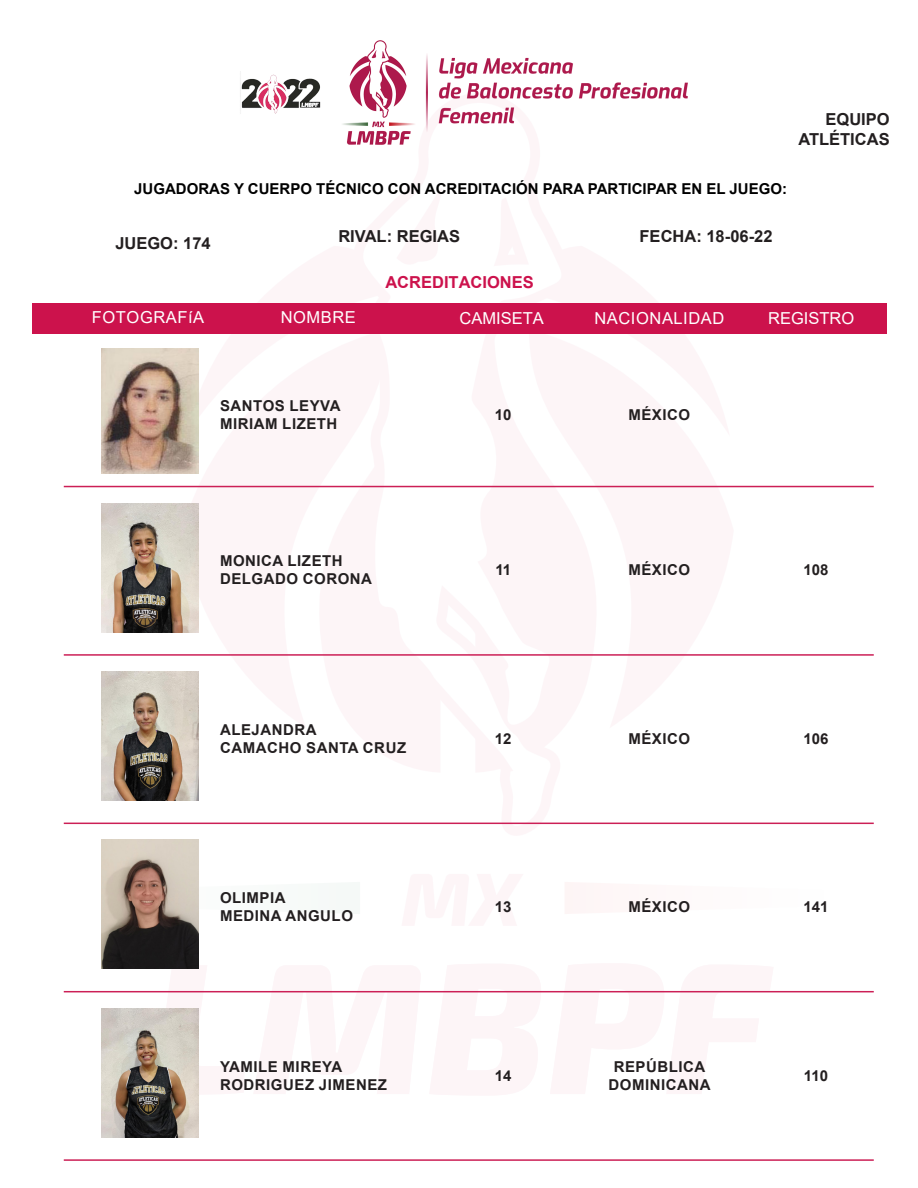
<style>
.page{position:relative;width:918px;height:1188px;background:#fff}
.page>*{position:absolute;margin:0;border:0;box-sizing:border-box;transform-origin:0 0}
.t1{font:700 16.5px/19.8px "Arial";color:#231f20;text-align:right}
.t2{font:16.5px "Arial";letter-spacing:.035em;color:#fff}
.t3{font:16.5px "Arial";color:#fff}
.t4{font:700 16.5px "Arial";color:#cc124c}
.t5{font:700 15px/18px "Arial";letter-spacing:.035em;color:#231f20;text-align:center}
.t6{font:700 15px "Arial";color:#000}
</style>
<div class="page">
<svg style="left:146px;top:953px;width:639px;height:153px"></svg>
<svg style="left:101px;top:871px;width:98px;height:54px"></svg>
<svg style="left:360px;top:485px;width:204px;height:340px"></svg>
<div style="left:33px;top:303px;width:854px;height:31px;background:#cc124c"></div>
<img style="left:240px;top:40px;width:447px;height:105px">
<hr style="left:64px;top:486px;width:810px;height:1px;background:#cc1f56">
<img style="left:102px;top:503px;width:96px;height:129px">
<hr style="left:64px;top:654px;width:810px;height:2px;background:#cc1f56">
<img style="left:102px;top:672px;width:96px;height:129px">
<hr style="left:64px;top:823px;width:810px;height:1px;background:#cc1f56">
<img style="left:102px;top:840px;width:96px;height:129px">
<hr style="left:64px;top:991px;width:810px;height:1px;background:#cc1f56">
<img style="left:102px;top:1008px;width:96px;height:129px">
<hr style="left:64px;top:1159px;width:810px;height:2px;background:#cc1f56">
<img style="left:102px;top:348px;width:96px;height:125px">
<p class="t1" style="left:798px;top:110px;width:93px">EQUIPO<br>ATLÉTICAS</p>
<p class="t6" style="left:134px;top:178px;width:654px">JUGADORAS Y CUERPO TÉCNICO CON ACREDITACIÓN PARA PARTICIPAR EN EL JUEGO:</p>
<p class="t1" style="left:115px;top:233px;width:97px">JUEGO: 174</p>
<p class="t1" style="left:338px;top:227px;width:123px">RIVAL: REGIAS</p>
<p class="t1" style="left:640px;top:227px;width:134px">FECHA: 18-06-22</p>
<p class="t4" style="left:385px;top:271px;width:150px">ACREDITACIONES</p>
<p class="t2" style="left:92px;top:306px;width:114px">FOTOGRAFíA</p>
<p class="t2" style="left:281px;top:306px;width:77px">NOMBRE</p>
<p class="t3" style="left:460px;top:307px;width:86px">CAMISETA</p>
<p class="t3" style="left:768px;top:307px;width:88px">REGISTRO</p>
<p class="t2" style="left:594px;top:307px;width:131px">NACIONALIDAD</p>
<p class="t5" style="left:220px;top:397px;width:122px">SANTOS LEYVA</p>
<p class="t5" style="left:220px;top:415px;width:119px">MIRIAM LIZETH</p>
<p class="t5" style="left:220px;top:552px;width:124px">MONICA LIZETH</p>
<p class="t5" style="left:220px;top:570px;width:154px">DELGADO CORONA</p>
<p class="t5" style="left:220px;top:721px;width:98px">ALEJANDRA</p>
<p class="t5" style="left:220px;top:739px;width:188px">CAMACHO SANTA CRUZ</p>
<p class="t5" style="left:220px;top:889px;width:67px">OLIMPIA</p>
<p class="t5" style="left:220px;top:907px;width:134px">MEDINA ANGULO</p>
<p class="t5" style="left:220px;top:1058px;width:124px">YAMILE MIREYA</p>
<p class="t5" style="left:220px;top:1076px;width:169px">RODRIGUEZ JIMENEZ</p>
<p class="t5" style="left:495px;top:406px;width:18px">10</p>
<p class="t5" style="left:628px;top:406px;width:63px">MÉXICO</p>
<p class="t5" style="left:495px;top:561px;width:17px">11</p>
<p class="t5" style="left:628px;top:561px;width:63px">MÉXICO</p>
<p class="t5" style="left:804px;top:561px;width:27px">108</p>
<p class="t5" style="left:495px;top:730px;width:18px">12</p>
<p class="t5" style="left:628px;top:730px;width:63px">MÉXICO</p>
<p class="t5" style="left:804px;top:730px;width:27px">106</p>
<p class="t5" style="left:495px;top:898px;width:18px">13</p>
<p class="t5" style="left:628px;top:898px;width:63px">MÉXICO</p>
<p class="t5" style="left:804px;top:898px;width:27px">141</p>
<p class="t5" style="left:495px;top:1067px;width:18px">14</p>
<p class="t5" style="left:609px;top:1058px;width:104px">REPÚBLICA<br>DOMINICANA</p>
<p class="t5" style="left:804px;top:1067px;width:26px">110</p>
</div>
